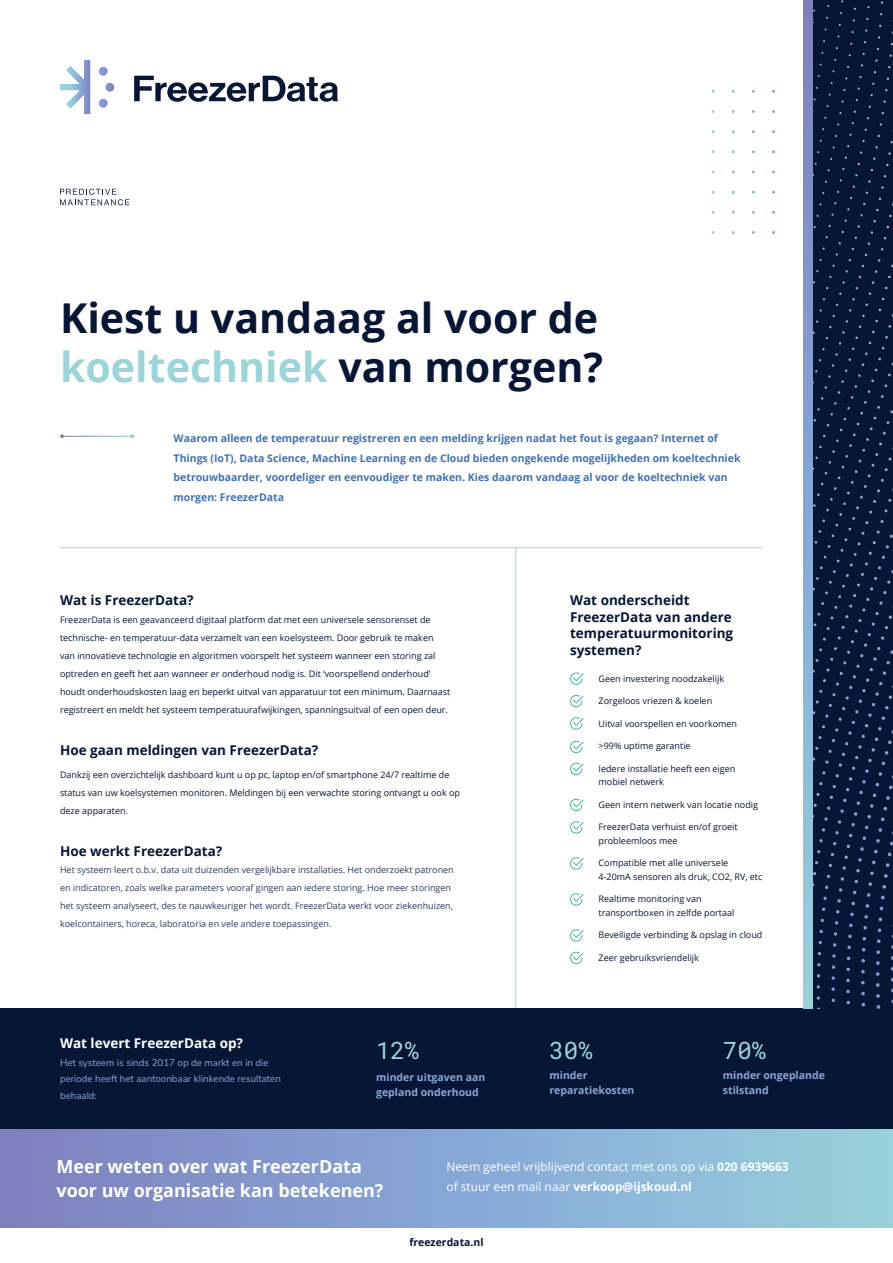
<style>
.page{position:relative;width:893px;height:1263px;background:#fff}
.page>*{position:absolute;margin:0;border:0;box-sizing:border-box;transform-origin:0 0}
.t1{font:700 41.1px/49.1px "Open Sans";color:#081635}
.t2{font:24px "Roboto Mono";color:#9cd4d8}
.t3{font:700 18px/24px "Open Sans";color:#fff}
.t4{font:700 13.5px/16.5px "Open Sans";color:#081635}
.t5{font:700 13.5px "Open Sans";color:#fff}
.t6{font:12px/19.5px "Open Sans";color:#fff}
.t7{font:700 10.5px/19.5px "Open Sans";color:#4171b5}
.t8{font:700 10.5px/15px "Open Sans";color:#87a6d7}
.t9{font:700 10.5px "Open Sans";color:#081635}
.t10{font:9.75px/16.5px "Nunito Sans";color:#87a6d7}
.t11{font:9px/18px "Open Sans";color:#081635}
.t12{font:9px/18px "Open Sans";color:#323c5c}
.s1{color:#9cd4d8}
.s2{font-weight:700}
</style>
<div class="page">
<div style="left:0;top:1129px;width:893px;height:98px;background:linear-gradient(to right,#7c7ec2,#96d0e0)"></div>
<div style="left:0;top:1008px;width:893px;height:121px;background:#081635"></div>
<svg style="left:60px;top:60px;width:31px;height:54px"></svg>
<svg style="left:99px;top:67px;width:9px;height:9px"></svg>
<svg style="left:99px;top:99px;width:9px;height:9px"></svg>
<svg style="left:105px;top:83px;width:9px;height:9px"></svg>
<svg style="left:134px;top:76px;width:204px;height:26px"></svg>
<svg style="left:60px;top:434px;width:4px;height:4px"></svg>
<svg style="left:130px;top:434px;width:4px;height:4px"></svg>
<svg style="left:60px;top:189px;width:69px;height:16px"></svg>
<svg style="left:812px;top:0;width:5px;height:1008px;background:#243658"></svg>
<div style="left:817px;top:0;width:14px;height:1008px;background:#081635"></div>
<div style="left:831px;top:0;width:15px;height:1008px;background:#081635"></div>
<div style="left:846px;top:0;width:15px;height:1008px;background:#081635"></div>
<svg style="left:861px;top:0;width:32px;height:1008px;background:#0d1c3c"></svg>
<svg style="left:803px;top:0;width:9px;height:1008px;background:#88a7d1"></svg>
<svg style="left:570px;top:672px;width:13px;height:13px"></svg>
<svg style="left:570px;top:695px;width:13px;height:12px"></svg>
<svg style="left:570px;top:717px;width:13px;height:13px"></svg>
<svg style="left:570px;top:741px;width:13px;height:12px"></svg>
<svg style="left:570px;top:763px;width:13px;height:12px"></svg>
<svg style="left:570px;top:799px;width:13px;height:12px"></svg>
<svg style="left:570px;top:821px;width:13px;height:13px"></svg>
<svg style="left:570px;top:857px;width:13px;height:13px"></svg>
<svg style="left:570px;top:893px;width:13px;height:13px"></svg>
<svg style="left:570px;top:929px;width:13px;height:13px"></svg>
<svg style="left:570px;top:952px;width:13px;height:12px"></svg>
<svg style="left:711px;top:150px;width:4px;height:4px"></svg>
<svg style="left:711px;top:170px;width:4px;height:4px"></svg>
<svg style="left:711px;top:190px;width:4px;height:4px"></svg>
<hr style="left:60px;top:547px;width:702px;height:1px;background:#9cd4d8">
<hr style="left:515px;top:548px;width:1px;height:460px;background:#9cd4d8">
<h1 class="t1" style="left:60px;top:298px;width:545px">Kiest u vandaag al voor de <span class="s1">koeltechniek</span> van morgen?</h1>
<p class="t7" style="left:174px;top:430px;width:568px">Waarom alleen de temperatuur registreren en een melding krijgen nadat het fout is gegaan? Internet of Things (IoT), Data Science, Machine Learning en de Cloud bieden ongekende mogelijkheden om koeltechniek betrouwbaarder, voordeliger en eenvoudiger te maken. Kies daarom vandaag al voor de koeltechniek van morgen: FreezerData</p>
<h3 class="t4" style="left:60px;top:593px;width:135px">Wat is FreezerData?</h3>
<p class="t11" style="left:60px;top:611px;width:392px">FreezerData is een geavanceerd digitaal platform dat met een universele sensorenset de technische- en temperatuur-data verzamelt van een koelsysteem. Door gebruik te maken van innovatieve technologie en algoritmen voorspelt het systeem wanneer een storing zal optreden en geeft het aan wanneer er onderhoud nodig is. Dit ‘voorspellend onderhoud’ houdt onderhoudskosten laag en beperkt uitval van apparatuur tot een minimum. Daarnaast registreert en meldt het systeem temperatuurafwijkingen, spanningsuitval of een open deur.</p>
<h3 class="t4" style="left:60px;top:743px;width:260px">Hoe gaan meldingen van FreezerData?</h3>
<p class="t11" style="left:60px;top:766px;width:402px">Dankzij een overzichtelijk dashboard kunt u op pc, laptop en/of smartphone 24/7 realtime de status van uw koelsystemen monitoren. Meldingen bij een verwachte storing ontvangt u ook op deze apparaten.</p>
<h3 class="t4" style="left:60px;top:844px;width:164px">Hoe werkt FreezerData?</h3>
<p class="t12" style="left:60px;top:862px;width:395px">Het systeem leert o.b.v. data uit duizenden vergelijkbare installaties. Het onderzoekt patronen en indicatoren, zoals welke parameters vooraf gingen aan iedere storing. Hoe meer storingen het systeem analyseert, des te nauwkeuriger het wordt. FreezerData werkt voor ziekenhuizen, koelcontainers, horeca, laboratoria en vele andere toepassingen.</p>
<h3 class="t5" style="left:60px;top:1037px;width:185px">Wat levert FreezerData op?</h3>
<p class="t10" style="left:60px;top:1055px;width:222px">Het systeem is sinds 2017 op de markt en in die periode heeft het aantoonbaar klinkende resultaten behaald:</p>
<h2 class="t2" style="left:376px;top:1037px;width:45px">12%</h2>
<p class="t8" style="left:376px;top:1071px;width:111px">minder uitgaven aan gepland onderhoud</p>
<h3 class="t4" style="left:570px;top:593px;width:165px">Wat onderscheidt<br>FreezerData van andere temperatuurmonitoring systemen?</h3>
<p class="t11" style="left:599px;top:670px;width:127px">Geen investering noodzakelijk</p>
<p class="t11" style="left:599px;top:693px;width:115px">Zorgeloos vriezen &amp; koelen</p>
<p class="t11" style="left:599px;top:715px;width:140px">Uitval voorspellen en voorkomen</p>
<p class="t11" style="left:599px;top:738px;width:94px">&gt;99% uptime garantie</p>
<p class="t11" style="left:599px;top:763px;width:138px;line-height:13.5px">Iedere installatie heeft een eigen mobiel netwerk</p>
<p class="t11" style="left:599px;top:796px;width:161px">Geen intern netwerk van locatie nodig</p>
<p class="t11" style="left:599px;top:821px;width:141px;line-height:13.5px">FreezerData verhuist en/of groeit probleemloos mee</p>
<p class="t11" style="left:599px;top:857px;width:165px;line-height:13.5px">Compatible met alle universele<br>4-20mA sensoren als druk, CO2, RV, etc</p>
<p class="t11" style="left:599px;top:893px;width:137px;line-height:13.5px">Realtime monitoring van transportboxen in zelfde portaal</p>
<p class="t11" style="left:599px;top:927px;width:165px">Beveiligde verbinding &amp; opslag in cloud</p>
<p class="t11" style="left:599px;top:949px;width:102px">Zeer gebruiksvriendelijk</p>
<h2 class="t2" style="left:550px;top:1037px;width:45px">30%</h2>
<p class="t8" style="left:550px;top:1068px;width:86px">minder reparatiekosten</p>
<h2 class="t2" style="left:723px;top:1037px;width:45px">70%</h2>
<p class="t8" style="left:723px;top:1068px;width:104px">minder ongeplande stilstand</p>
<h3 class="t3" style="left:56px;top:1156px;width:329px">Meer weten over wat FreezerData voor uw organisatie kan betekenen?</h3>
<h3 class="t6" style="left:446px;top:1158px;width:344px">Neem geheel vrijblijvend contact met ons op via <span class="s2">020 6939663 </span>of stuur een mail naar <span class="s2">verkoop@ijskoud.nl</span></h3>
<p class="t9" style="left:409px;top:1238px;width:76px">freezerdata.nl</p>
</div>
